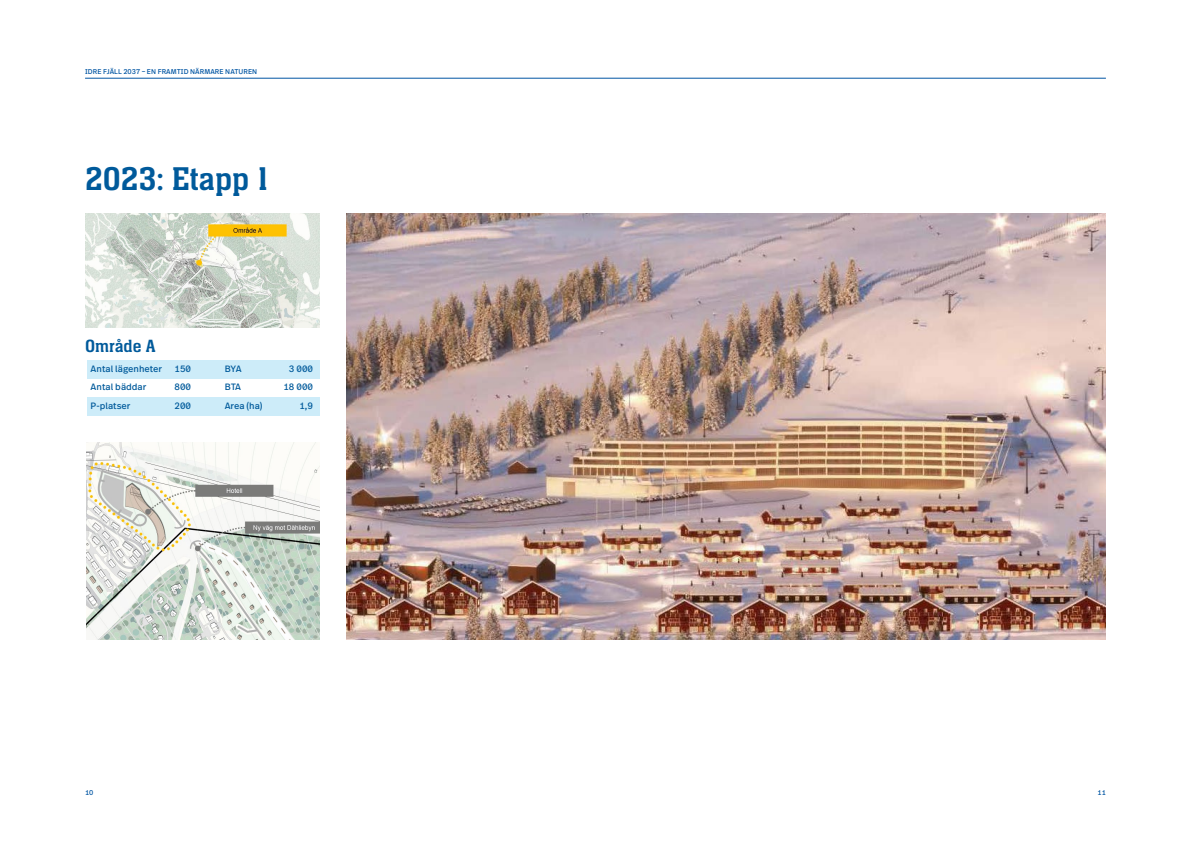
<style>
.page{position:relative;width:1191px;height:842px;background:#fff}
.page>*{position:absolute;margin:0;border:0;box-sizing:border-box;transform-origin:0 0}
.t1{font:34.1px "Neue Aachen Pro";color:#005a9b}
.t2{font:18.4px "Neue Aachen Pro";color:#005a9b}
.t3{font:9.2px/18.4px "Real Text Pro";color:#005a9b}
.t4{font:7px "Real Text Pro";letter-spacing:.01em;color:#0055a3}
</style>
<div class="page">
<hr style="left:85px;top:78px;width:1021px;height:1px;background:#0055a3">
<div style="left:87px;top:360px;width:232px;height:19px;background:#cdecf9"></div>
<div style="left:87px;top:397px;width:232px;height:18px;background:#cdecf9"></div>
<img style="left:85px;top:214px;width:234px;height:113px">
<img style="left:347px;top:214px;width:759px;height:426px">
<img style="left:87px;top:443px;width:232px;height:197px">
<p class="t4" style="left:85px;top:67px;width:174px">IDRE FJÄLL 2037 – EN FRAMTID NÄRMARE NATUREN</p>
<h1 class="t1" style="left:85px;top:160px;width:185px">2023: Etapp 1</h1>
<h2 class="t2" style="left:85px;top:336px;width:72px">Område A</h2>
<p class="t3" style="left:91px;top:359px;width:73px">Antal lägenheter<br>Antal bäddar<br>P-platser</p>
<p class="t3" style="left:225px;top:359px;width:39px">BYA<br>BTA<br>Area (ha)</p>
<p class="t3" style="left:174px;top:359px;width:18px;text-align:justify">150<br>800<br>200</p>
<p class="t3" style="left:283px;top:359px;width:31px;text-align:right">3 000<br>18 000<br>1,9</p>
<p class="t4" style="left:85px;top:788px;width:10px">10</p>
<p class="t4" style="left:1097px;top:788px;width:10px">11</p>
</div>
